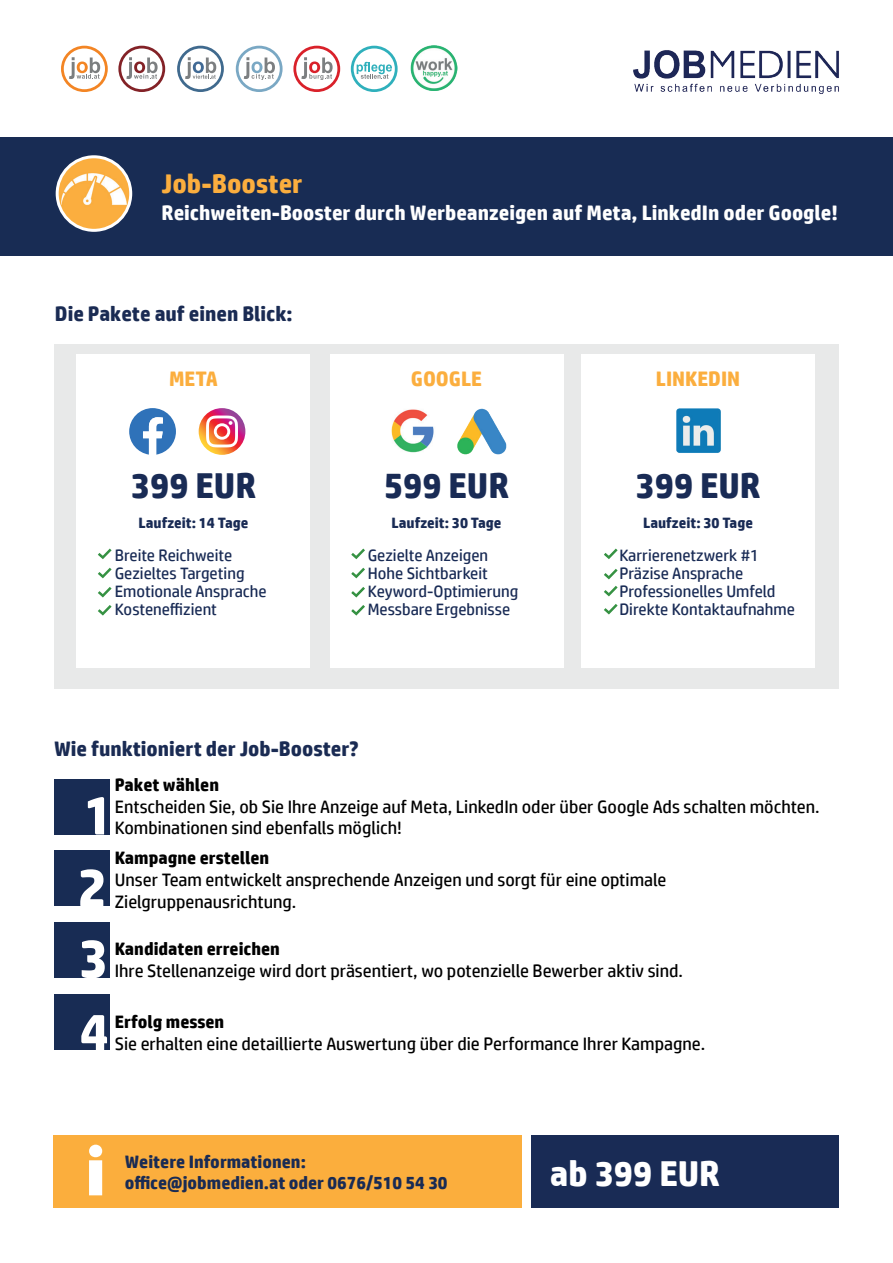
<style>
.page{position:relative;width:893px;height:1263px;background:#fff}
.page>*{position:absolute;margin:0;border:0;box-sizing:border-box;transform-origin:0 0}
.t1{font:72px "Bauhaus 93";color:#fff}
.t2{font:700 54px/71.6px "HP Simplified";color:#fff;text-align:justify}
.t3{font:700 36px "HP Simplified";color:#192b55}
.t4{font:700 36px "HP Simplified";color:#fff}
.t5{font:700 27px "HP Simplified";color:#fbae3e}
.t6{font:700 21px "HP Simplified";color:#fff}
.t7{font:700 21px "HP Simplified";color:#1a2b53}
.t8{font:700 21px "HP Simplified";color:#fbae3e}
.t9{font:18px/21.6px "HP Simplified";color:#000}
.t10{font:700 18px "HP Simplified";color:#000}
.t11{font:700 18px/21px "HP Simplified";color:#192b54}
.t12{font:16.5px/18px "HP Simplified";color:#192b55}
.t13{font:700 15px "HP Simplified";color:#192b55}
</style>
<div class="page">
<div style="left:54px;top:345px;width:785px;height:344px;background:#e8e9e9"></div>
<div style="left:0;top:137px;width:893px;height:118px;background:#182c54"></div>
<img style="left:57px;top:157px;width:74px;height:73px;border-radius:37px">
<div style="left:56px;top:155px;width:76px;height:77px;border:3px solid #fff;border-radius:50%"></div>
<div style="left:53px;top:1135px;width:468px;height:72px;background:#fbae3d"></div>
<div style="left:531px;top:1135px;width:308px;height:72px;background:#192b55"></div>
<svg style="left:61px;top:46px;width:47px;height:46px"></svg>
<svg style="left:118px;top:46px;width:47px;height:46px"></svg>
<svg style="left:177px;top:46px;width:47px;height:46px"></svg>
<svg style="left:236px;top:46px;width:47px;height:46px"></svg>
<svg style="left:293px;top:46px;width:47px;height:46px"></svg>
<img style="left:410px;top:46px;width:47px;height:45px">
<img style="left:633px;top:50px;width:206px;height:44px">
<svg style="left:351px;top:46px;width:47px;height:46px"></svg>
<div style="left:54px;top:779px;width:55px;height:55px;background:#182c54"></div>
<div style="left:54px;top:850px;width:55px;height:56px;background:#182c54"></div>
<div style="left:54px;top:922px;width:55px;height:55px;background:#182c54"></div>
<div style="left:54px;top:994px;width:55px;height:56px;background:#182c54"></div>
<div style="left:77px;top:354px;width:233px;height:314px;background:#fff"></div>
<div style="left:330px;top:354px;width:233px;height:314px;background:#fff"></div>
<div style="left:581px;top:354px;width:234px;height:314px;background:#fff"></div>
<svg style="left:129px;top:408px;width:47px;height:47px"></svg>
<svg style="left:199px;top:408px;width:46px;height:47px"></svg>
<svg style="left:206px;top:415px;width:32px;height:32px"></svg>
<img style="left:391px;top:409px;width:43px;height:44px">
<img style="left:457px;top:408px;width:50px;height:47px">
<img style="left:676px;top:408px;width:45px;height:45px">
<svg style="left:98px;top:548px;width:14px;height:12px"></svg>
<svg style="left:98px;top:567px;width:14px;height:12px"></svg>
<svg style="left:98px;top:587px;width:14px;height:29px"></svg>
<svg style="left:351px;top:548px;width:14px;height:12px"></svg>
<svg style="left:351px;top:567px;width:14px;height:12px"></svg>
<svg style="left:351px;top:587px;width:14px;height:29px"></svg>
<svg style="left:604px;top:548px;width:14px;height:11px"></svg>
<svg style="left:604px;top:568px;width:14px;height:29px"></svg>
<svg style="left:604px;top:604px;width:14px;height:11px"></svg>
<h3 class="t5" style="left:162px;top:168px;width:142px">Job-Booster</h3>
<p class="t6" style="left:162px;top:201px;width:678px">Reichweiten-Booster durch Werbeanzeigen auf Meta, LinkedIn oder Google!</p>
<p class="t7" style="left:55px;top:301px;width:239px">Die Pakete auf einen Blick:</p>
<p class="t8" style="left:169px;top:366px;width:50px">META</p>
<h3 class="t3" style="left:131px;top:464px;width:127px">399 EUR</h3>
<p class="t13" style="left:139px;top:514px;width:111px">Laufzeit: 14 Tage</p>
<p class="t12" style="left:115px;top:546px;width:153px">Breite Reichweite<br>Gezieltes Targeting<br>Emotionale Ansprache<br>Kosteneffizient</p>
<p class="t8" style="left:411px;top:366px;width:73px">GOOGLE</p>
<h3 class="t3" style="left:384px;top:464px;width:127px">599 EUR</h3>
<p class="t13" style="left:392px;top:514px;width:111px">Laufzeit: 30 Tage</p>
<p class="t12" style="left:368px;top:546px;width:152px">Gezielte Anzeigen<br>Hohe Sichtbarkeit<br>Keyword-Optimierung<br>Messbare Ergebnisse</p>
<p class="t7" style="left:54px;top:736px;width:306px">Wie funktioniert der Job-Booster?</p>
<p class="t8" style="left:656px;top:366px;width:86px">LINKEDIN</p>
<h3 class="t3" style="left:635px;top:464px;width:127px">399 EUR</h3>
<p class="t13" style="left:643px;top:514px;width:111px">Laufzeit: 30 Tage</p>
<p class="t12" style="left:619px;top:546px;width:177px">Karrierenetzwerk #1<br>Präzise Ansprache<br>Professionelles Umfeld<br>Direkte Kontaktaufnahme</p>
<h2 class="t2" style="left:78px;top:779px;width:37px">1<br>2<br>3</h2>
<h2 class="t2" style="left:80px;top:996px;width:30px">4</h2>
<p class="t10" style="left:115px;top:774px;width:106px">Paket wählen</p>
<p class="t9" style="left:115px;top:795px;width:706px">Entscheiden Sie, ob Sie Ihre Anzeige auf Meta, LinkedIn oder über Google Ads schalten möchten.<br>Kombinationen sind ebenfalls möglich!</p>
<p class="t10" style="left:115px;top:848px;width:156px">Kampagne erstellen</p>
<p class="t9" style="left:115px;top:869px;width:553px">Unser Team entwickelt ansprechende Anzeigen und sorgt für eine optimale<br>Zielgruppenausrichtung.</p>
<p class="t10" style="left:115px;top:938px;width:167px">Kandidaten erreichen</p>
<p class="t9" style="left:115px;top:960px;width:570px">Ihre Stellenanzeige wird dort präsentiert, wo potenzielle Bewerber aktiv sind.</p>
<p class="t10" style="left:115px;top:1011px;width:111px">Erfolg messen</p>
<p class="t9" style="left:115px;top:1032px;width:592px">Sie erhalten eine detaillierte Auswertung über die Performance Ihrer Kampagne.</p>
<h1 class="t1" style="left:85px;top:1130px;width:22px">i</h1>
<p class="t11" style="left:125px;top:1150px;width:324px">Weitere Informationen: office@jobmedien.at oder 0676/510 54 30</p>
<h3 class="t4" style="left:550px;top:1153px;width:172px">ab 399 EUR</h3>
</div>
